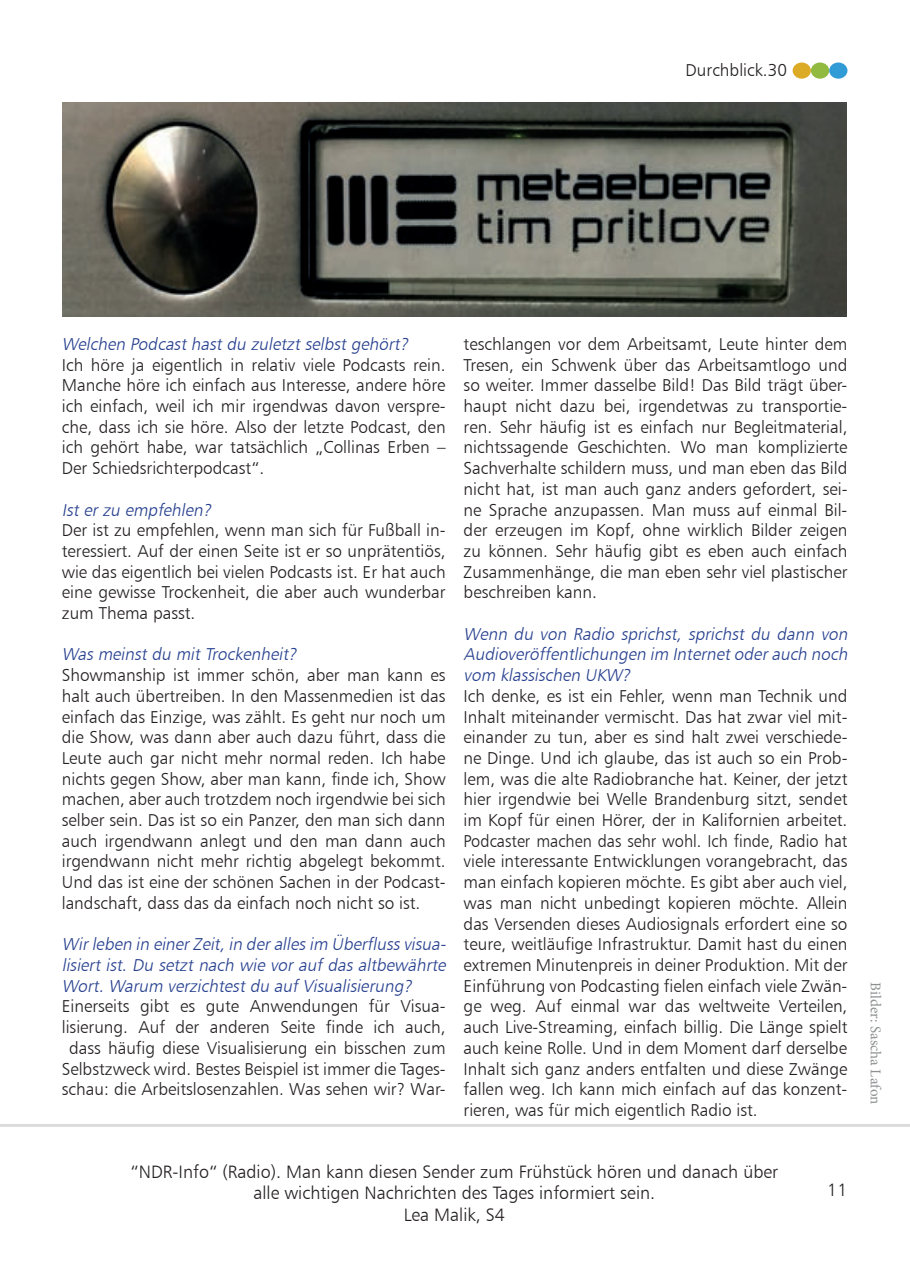
<style>
.page{position:relative;width:910px;height:1280px;background:#fff}
.page>*{position:absolute;margin:0;border:0;box-sizing:border-box;transform-origin:0 0}
.t1{font:18px/21.6px "Humanist 777 BT Light B";color:#231f20;text-align:center}
.t2{font:17.25px/20.7px "Humanist 777 BT Light B";color:#231f20;text-align:justify}
.t3{font:italic 17.25px/20.7px "Humanist 777 BT Light B";color:#253f8e;text-align:justify}
.t4{font:15px "Minion Pro";color:#8e9091}
</style>
<div class="page">
<hr style="left:0;top:1124px;width:909px;height:3px;background:#231f20">
<div style="left:793px;top:63px;width:18px;height:16px;background:#dcab26;border-radius:50%"></div>
<div style="left:811px;top:63px;width:18px;height:16px;background:#92b940;border-radius:50%"></div>
<div style="left:829px;top:63px;width:18px;height:16px;background:#319bd6;border-radius:50%"></div>
<img style="left:63px;top:102px;width:784px;height:214px">
<p class="t2" style="left:686px;top:59px;width:103px">Durchblick.30</p>
<p class="t3" style="left:62px;top:333px;width:352px">Welchen Podcast hast du zuletzt selbst gehört?</p>
<p class="t2" style="left:62px;top:354px;width:385px">Ich höre ja eigentlich in relativ viele Podcasts rein.<br>Manche höre ich einfach aus Interesse, andere höre ich einfach, weil ich mir irgendwas davon verspre&shy;che, dass ich sie höre. Also der letzte Podcast, den ich gehört habe, war tatsächlich „Collinas Erben – Der Schiedsrichterpodcast“.</p>
<p class="t3" style="left:62px;top:499px;width:155px">Ist er zu empfehlen?</p>
<p class="t2" style="left:62px;top:520px;width:385px">Der ist zu empfehlen, wenn man sich für Fußball in&shy;teressiert. Auf der einen Seite ist er so unprätentiös, wie das eigentlich bei vielen Podcasts ist. Er hat auch eine gewisse Trockenheit, die aber auch wunderbar zum Thema passt.</p>
<p class="t3" style="left:62px;top:644px;width:240px">Was meinst du mit Trockenheit?</p>
<p class="t2" style="left:62px;top:664px;width:385px">Showmanship ist immer schön, aber man kann es halt auch übertreiben. In den Massenmedien ist das einfach das Einzige, was zählt. Es geht nur noch um die Show, was dann aber auch dazu führt, dass die Leute auch gar nicht mehr normal reden. Ich habe nichts gegen Show, aber man kann, finde ich, Show machen, aber auch trotzdem noch irgendwie bei sich selber sein. Das ist so ein Panzer, den man sich dann auch irgendwann anlegt und den man dann auch irgendwann nicht mehr richtig abgelegt bekommt.<br>Und das ist eine der schönen Sachen in der Podcast&shy;landschaft, dass das da einfach noch nicht so ist.</p>
<p class="t3" style="left:62px;top:934px;width:389px">Wirleben in einerZeit,in derallesim Überflussvisua&shy;lisiert ist. Du setzt nach wie vor auf das altbewährte Wort. Warum verzichtest du auf Visualisierung?</p>
<p class="t2" style="left:62px;top:996px;width:385px;text-align:center">Einerseits gibt es gute Anwendungen für Visua&shy;lisierung. Auf der anderen Seite finde ich auch, dass häufig diese Visualisierung ein bisschen zum Selbstzweck wird. Bestes Beispiel ist immer die Tages&shy;schau: die Arbeitslosenzahlen. Was sehen wir? War-</p>
<p class="t2" style="left:464px;top:333px;width:385px">teschlangen vor dem Arbeitsamt, Leute hinter dem Tresen, ein Schwenk über das Arbeitsamtlogo und so weiter. Immer dasselbe Bild! Das Bild trägt über&shy;haupt nicht dazu bei, irgendetwas zu transportie&shy;ren. Sehr häufig ist es einfach nur Begleitmaterial, nichtssagende Geschichten. Wo man komplizierte Sachverhalte schildern muss, und man eben das Bild nicht hat, ist man auch ganz anders gefordert, sei&shy;ne Sprache anzupassen. Man muss auf einmal Bil&shy;der erzeugen im Kopf, ohne wirklich Bilder zeigen zu können. Sehr häufig gibt es eben auch einfach Zusammenhänge, die man eben sehr viel plastischer beschreiben kann.</p>
<p class="t3" style="left:464px;top:623px;width:389px">Wenn du von Radio sprichst, sprichst du dann von Audioveröffentlichungen im Internetoderauch noch vom klassischen UKW?</p>
<p class="t2" style="left:464px;top:685px;width:385px">Ich denke, es ist ein Fehler, wenn man Technik und Inhalt miteinander vermischt. Das hat zwar viel mit&shy;einander zu tun, aber es sind halt zwei verschiede&shy;ne Dinge. Und ich glaube, das ist auch so ein Prob&shy;lem, was die alte Radiobranche hat. Keiner, der jetzt hier irgendwie bei Welle Brandenburg sitzt, sendet im Kopf für einen Hörer, der in Kalifornien arbeitet.<br>Podcaster machen das sehr wohl. Ich finde, Radio hat viele interessante Entwicklungen vorangebracht, das man einfach kopieren möchte. Es gibt aber auch viel, was man nicht unbedingt kopieren möchte. Allein das Versenden dieses Audiosignals erfordert eine so teure, weitläufige Infrastruktur. Damit hast du einen extremen Minutenpreis in deiner Produktion. Mit der Einführung von Podcasting fielen einfach viele Zwän&shy;ge weg. Auf einmal war das weltweite Verteilen, auch Live-Streaming, einfach billig. Die Länge spielt auch keine Rolle. Und in dem Moment darf derselbe Inhalt sich ganz anders entfalten und diese Zwänge fallen weg. Ich kann mich einfach auf das konzent&shy;rieren, was für mich eigentlich Radio ist.</p>
<p class="t1" style="left:130px;top:1160px;width:649px">“NDR-Info“ (Radio). Man kann diesen Sender zum Frühstück hören und danach über alle wichtigen Nachrichten des Tages informiert sein.<br>Lea Malik, S4</p>
<p class="t1" style="left:827px;top:1178px;width:22px">11</p>
<p class="t4" style="left:886px;top:982px;width:123px;rotate:90deg">Bilder: Sascha Lafon</p>
</div>
